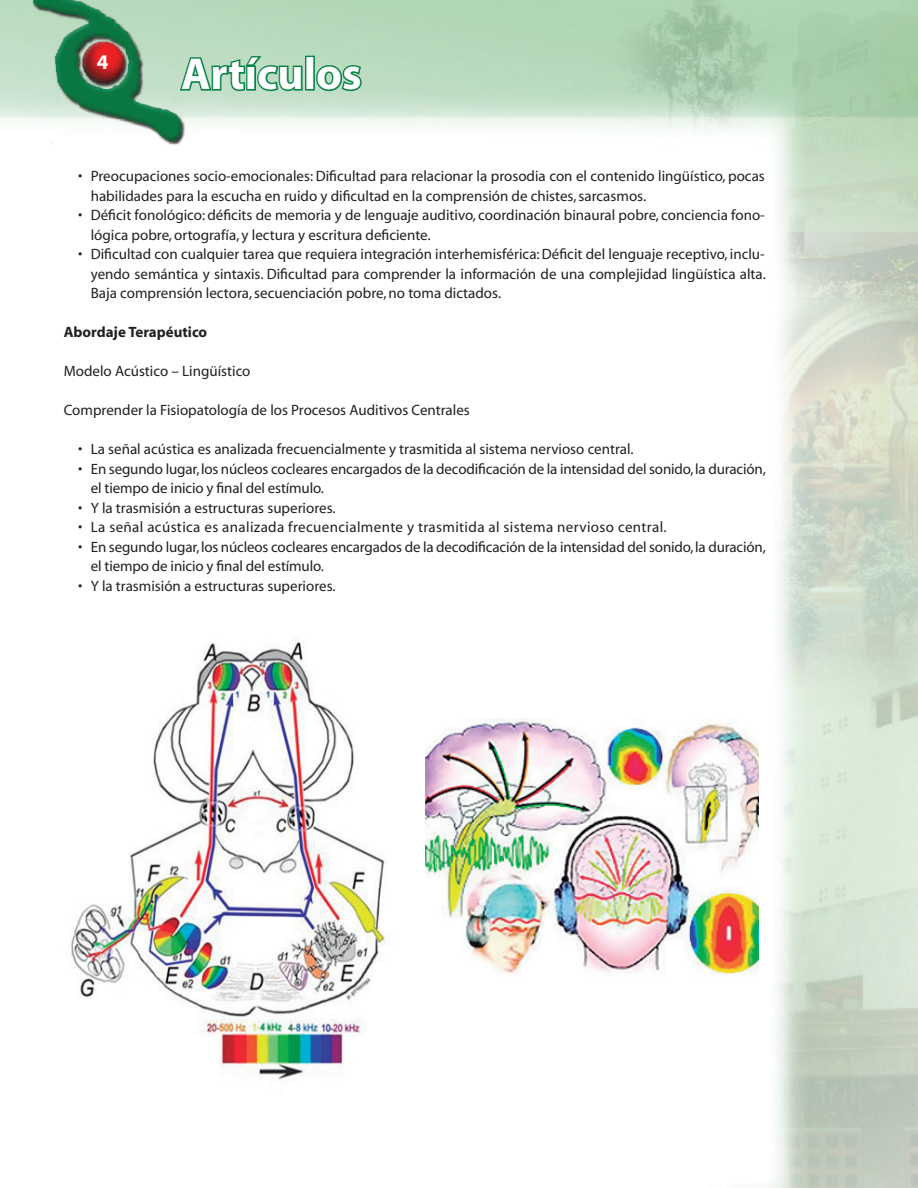
<style>
.page{position:relative;width:918px;height:1188px;background:#fff}
.page>*{position:absolute;margin:0;border:0;box-sizing:border-box;transform-origin:0 0}
.t1{font:700 45px "Myriad";color:#fff}
.t2{font:700 21px "Myriad";color:#fff}
.t3{font:15px/19.5px "Myriad";color:#231f20}
.t4{font:15px "Myriad";letter-spacing:.025em;color:#231f20}
.t5{font:700 15px "Myriad";color:#231f20}
</style>
<div class="page">
<img style="left:22px;top:0;width:171px;height:146px">
<svg style="left:178px;top:54px;width:126px;height:39px;background:#7cbc97"></svg>
<div style="left:305px;top:56px;width:10px;height:35px;border:3px solid #06824a"></div>
<svg style="left:315px;top:64px;width:48px;height:29px"></svg>
<img style="left:67px;top:636px;width:325px;height:455px">
<img style="left:425px;top:719px;width:334px;height:258px">
<h2 class="t2" style="left:97px;top:51px;width:13px">4</h2>
<h1 class="t1" style="left:181px;top:51px;width:182px">Artículos</h1>
<p class="t3" style="left:91px;top:167px;width:676px;text-indent:-13px">• Preocupaciones socio-emocionales: Dificultad para relacionar la prosodia con el contenido lingüístico, pocas habilidades para la escucha en ruido y dificultad en la comprensión de chistes, sarcasmos.</p>
<p class="t3" style="left:91px;top:206px;width:676px;text-indent:-13px">• Déficit fonológico: déficits de memoria y de lenguaje auditivo, coordinación binaural pobre, conciencia fono&shy;lógica pobre, ortografía, y lectura y escritura deficiente.</p>
<p class="t3" style="left:91px;top:245px;width:677px;text-align:justify;text-indent:-13px">• Dificultad con cualquier tarea que requiera integración interhemisférica: Déficit del lenguaje receptivo, inclu&shy;yendo semántica y sintaxis. Dificultad para comprender la información de una complejidad lingüística alta.<br>Baja comprensión lectora, secuenciación pobre, no toma dictados.</p>
<p class="t5" style="left:64px;top:325px;width:145px">Abordaje Terapéutico</p>
<p class="t3" style="left:64px;top:362px;width:188px">Modelo Acústico – Lingüístico</p>
<p class="t3" style="left:64px;top:401px;width:408px">Comprender la Fisiopatología de los Procesos Auditivos Centrales</p>
<p class="t3" style="left:78px;top:440px;width:557px">• La señal acústica es analizada frecuencialmente y trasmitida al sistema nervioso central.</p>
<p class="t3" style="left:91px;top:460px;width:677px;text-indent:-13px">• En segundo lugar, los núcleos cocleares encargados de la decodificación de la intensidad del sonido, la duración, el tiempo de inicio y final del estímulo.</p>
<p class="t3" style="left:78px;top:499px;width:259px">• Y la trasmisión a estructuras superiores.</p>
<p class="t4" style="left:78px;top:520px;width:590px">• La señal acústica es analizada frecuencialmente y trasmitida al sistema nervioso central.</p>
<p class="t3" style="left:91px;top:538px;width:677px;text-indent:-13px">• En segundo lugar, los núcleos cocleares encargados de la decodificación de la intensidad del sonido, la duración, el tiempo de inicio y final del estímulo.</p>
<p class="t3" style="left:78px;top:577px;width:259px">• Y la trasmisión a estructuras superiores.</p>
</div>
